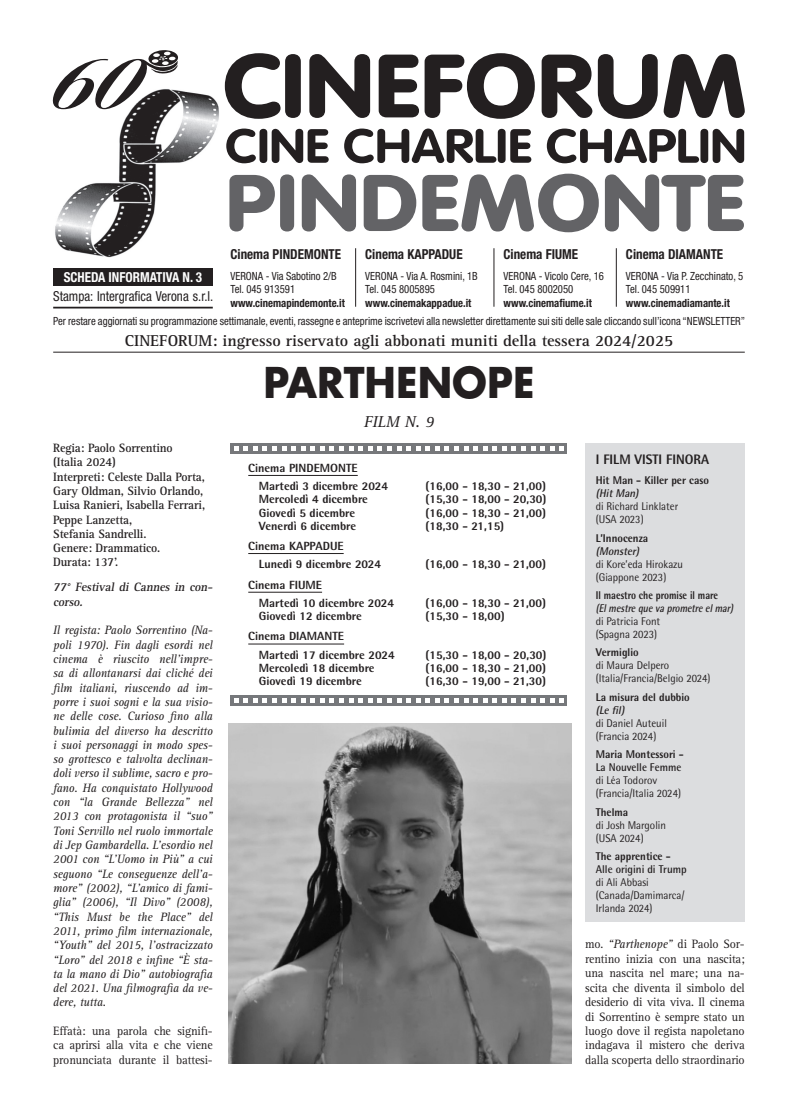
<style>
.page{position:relative;width:798px;height:1117px;background:#fff}
.page>*{position:absolute;margin:0;border:0;box-sizing:border-box;transform-origin:0 0}
.t1{font:700 41.25px "Futura";color:#231f20;scale:.95 1}
.t2{font:700 16.25px "Rotis Serif Std";color:#231f20}
.t3{font:italic 16.25px "Rotis Serif Std";color:#231f20}
.t4{font:700 condensed 13.75px "Helvetica Neue";color:#231f20;scale:.95 1}
.t5{font:condensed 13.75px "Helvetica Neue";color:#231f20;scale:.95 1}
.t6{font:700 condensed 13.75px "Helvetica Neue";color:#fff;scale:.95 1}
.t7{font:800 13.75px "Rotis Semi Sans";color:#231f20;scale:.95 1}
.t8{font:italic 12.5px/14.2px "Rotis Serif Std";letter-spacing:-.01em;color:#231f20;text-align:justify;scale:.95 1}
.t9{font:12.5px/14.4px "Rotis Serif Std";letter-spacing:-.01em;color:#231f20;text-align:justify;scale:.95 1}
.t10{font:700 12.5px/14.2px "Rotis Serif Std";letter-spacing:-.01em;color:#231f20;scale:.95 1}
.t11{font:italic 700 12.5px/14.2px "Rotis Serif Std";color:#231f20;scale:.95 1}
.t12{font:800 11.88px/18.5px "Rotis Semi Sans Std";color:#231f20}
.t13{font:condensed 11.25px/13.5px "Helvetica Neue";color:#231f20;scale:.95 1}
.t14{font:11.25px/13px "Rotis Semi Sans";color:#231f20;scale:.95 1}
.t15{font:800 11.25px "Rotis Semi Sans";color:#231f20;scale:.95 1}
.t16{font:700 condensed 11.25px "Helvetica Neue";color:#231f20;scale:.95 1}
.t17{font:700 11.25px "Rotis Semi Sans";color:#231f20;scale:.95 1}
.t18{font:italic 700 11.25px "Rotis Semi Sans";color:#231f20;scale:.85 1}
.t19{font:800 11.25px "Rotis Semi Sans";color:#231f20;scale:.85 1}
.t20{font:italic 700 11.25px "Rotis Semi Sans";color:#231f20;scale:.95 1}
.s1{font-style:italic}
</style>
<div class="page">
<hr style="left:355px;top:248px;width:1px;height:58px;background:#231f20">
<hr style="left:493px;top:248px;width:1px;height:58px;background:#231f20">
<hr style="left:615px;top:248px;width:1px;height:58px;background:#231f20">
<div style="left:53px;top:268px;width:160px;height:17px;background:#231f20"></div>
<hr style="left:53px;top:306px;width:160px;height:2px;background:#231f20">
<hr style="left:53px;top:351px;width:691px;height:1px;background:#231f20">
<svg style="left:225px;top:53px;width:519px;height:66px"></svg>
<svg style="left:229px;top:174px;width:514px;height:58px"></svg>
<img style="left:52px;top:90px;width:167px;height:168px">
<svg style="left:226px;top:128px;width:517px;height:35px"></svg>
<hr style="left:248px;top:475px;width:109px;height:1px;background:#231f20">
<hr style="left:248px;top:553px;width:95px;height:1px;background:#231f20">
<hr style="left:248px;top:591px;width:74px;height:1px;background:#231f20">
<hr style="left:248px;top:643px;width:96px;height:1px;background:#231f20">
<div style="left:230px;top:443px;width:337px;height:11px;background:#76787b"></div>
<svg style="left:234px;top:446px;width:23px;height:4px"></svg>
<svg style="left:263px;top:446px;width:13px;height:4px"></svg>
<svg style="left:282px;top:446px;width:42px;height:4px"></svg>
<svg style="left:330px;top:446px;width:13px;height:4px"></svg>
<svg style="left:349px;top:446px;width:13px;height:4px"></svg>
<svg style="left:368px;top:446px;width:42px;height:4px"></svg>
<svg style="left:416px;top:446px;width:13px;height:4px"></svg>
<svg style="left:435px;top:446px;width:42px;height:4px"></svg>
<svg style="left:483px;top:446px;width:13px;height:4px"></svg>
<svg style="left:502px;top:446px;width:42px;height:4px"></svg>
<svg style="left:550px;top:446px;width:13px;height:4px"></svg>
<div style="left:230px;top:694px;width:337px;height:11px;background:#76787b"></div>
<svg style="left:234px;top:698px;width:23px;height:4px"></svg>
<svg style="left:263px;top:698px;width:13px;height:4px"></svg>
<svg style="left:282px;top:698px;width:42px;height:4px"></svg>
<svg style="left:330px;top:698px;width:13px;height:4px"></svg>
<svg style="left:349px;top:698px;width:13px;height:4px"></svg>
<svg style="left:368px;top:698px;width:42px;height:4px"></svg>
<svg style="left:416px;top:698px;width:13px;height:4px"></svg>
<svg style="left:435px;top:698px;width:42px;height:4px"></svg>
<svg style="left:483px;top:698px;width:13px;height:4px"></svg>
<svg style="left:502px;top:698px;width:42px;height:4px"></svg>
<svg style="left:550px;top:698px;width:13px;height:4px"></svg>
<img style="left:229px;top:723px;width:341px;height:340px">
<svg style="left:53px;top:50px;width:125px;height:59px"></svg>
<div style="left:585px;top:443px;width:159px;height:478px;background:#dcdddf"></div>
<p class="t4" style="left:230px;top:245px;width:118px">Cinema PINDEMONTE</p>
<p class="t13" style="left:230px;top:268px;width:113px">VERONA - Via Sabotino 2/B<br>Tel. 045 913591</p>
<p class="t16" style="left:230px;top:295px;width:122px">www.cinemapindemonte.it</p>
<p class="t4" style="left:365px;top:245px;width:104px">Cinema KAPPADUE</p>
<p class="t13" style="left:365px;top:268px;width:120px">VERONA - Via A. Rosmini, 1B<br>Tel. 045 8005895</p>
<p class="t16" style="left:365px;top:295px;width:113px">www.cinemakappadue.it</p>
<p class="t4" style="left:503px;top:245px;width:80px">Cinema FIUME</p>
<p class="t13" style="left:503px;top:268px;width:107px">VERONA - Vicolo Cere, 16<br>Tel. 045 8002050</p>
<p class="t16" style="left:503px;top:295px;width:94px">www.cinemafiume.it</p>
<p class="t4" style="left:625px;top:245px;width:104px">Cinema DIAMANTE</p>
<p class="t13" style="left:625px;top:268px;width:125px">VERONA - Via P. Zecchinato, 5<br>Tel. 045 509911</p>
<p class="t16" style="left:625px;top:295px;width:111px">www.cinemadiamante.it</p>
<p class="t6" style="left:64px;top:268px;width:147px">SCHEDA INFORMATIVA N. 3</p>
<p class="t5" style="left:53px;top:288px;width:170px">Stampa: Intergrafica Verona s.r.l.</p>
<h2 class="t2" style="left:125px;top:331px;width:549px">CINEFORUM: ingresso riservato agli abbonati muniti della tessera 2024/2025</h2>
<p class="t13" style="left:53px;top:314px;width:729px">Per restare aggiornati su programmazione settimanale, eventi, rassegne e anteprime iscrivetevi alla newsletter direttamente sui siti delle sale cliccando sull’icona “NEWSLETTER”</p>
<p class="t10" style="left:53px;top:441px;width:161px">Regia: Paolo Sorrentino (Italia 2024)<br>Interpreti: Celeste Dalla Porta,<br>Gary Oldman, Silvio Orlando,<br>Luisa Ranieri, Isabella Ferrari,<br>Peppe Lanzetta,<br>Stefania Sandrelli.<br>Genere: Drammatico.<br>Durata: 137’.</p>
<p class="t11" style="left:53px;top:580px;width:172px">77° Festival di Cannes in con&shy;corso.</p>
<p class="t8" style="left:53px;top:623px;width:169px">Il regista: Paolo Sorrentino (Na&shy;poli 1970). Fin dagli esordi nel cinema è riuscito nell’impre&shy;sa di allontanarsi dai cliché dei film italiani, riuscendo ad im&shy;porre i suoi sogni e la sua visio&shy;ne delle cose. Curioso fino alla bulimia del diverso ha descritto i suoi personaggi in modo spes&shy;so grottesco e talvolta declinan&shy;doli verso il sublime, sacro e pro&shy;fano. Ha conquistato Hollywood con “la Grande Bellezza” nel 2013 con protagonista il “suo” Toni Servillo nel ruolo immortale di Jep Gambardella. L’esordio nel 2001 con “L’Uomo in Più” a cui seguono “Le conseguenze dell’a&shy;more” (2002), “L’amico di fami&shy;glia” (2006), “Il Divo” (2008), “This Must be the Place” del 2011, primo film internazionale, “Youth” del 2015, l’ostracizzato “Loro” del 2018 e infine “È sta&shy;ta la mano di Dio” autobiografia del 2021. Una filmografia da ve&shy;dere, tutta.</p>
<p class="t9" style="left:53px;top:1023px;width:169px">Effatà: una parola che signifi&shy;ca aprirsi alla vita e che viene pronunciata durante il battesi-</p>
<h1 class="t1" style="left:263px;top:354px;width:287px">PARTHENOPE</h1>
<h2 class="t3" style="left:363px;top:412px;width:72px">FILM N. 9</h2>
<p class="t12" style="left:259px;top:458px;width:131px;text-indent:-11px">Cinema PINDEMONTE<br>Martedì 3 dicembre 2024</p>
<p class="t12" style="left:425px;top:476px;width:122px">(16,00 - 18,30 - 21,00)</p>
<p class="t12" style="left:259px;top:490px;width:110px">Mercoledì 4 dicembre</p>
<p class="t12" style="left:425px;top:490px;width:122px">(15,30 - 18,00 - 20,30)</p>
<p class="t12" style="left:259px;top:503px;width:98px">Giovedì 5 dicembre</p>
<p class="t12" style="left:425px;top:503px;width:122px">(16,00 - 18,30 - 21,00)</p>
<p class="t12" style="left:259px;top:516px;width:99px">Venerdì 6 dicembre</p>
<p class="t12" style="left:425px;top:516px;width:80px">(18,30 - 21,15)</p>
<p class="t12" style="left:259px;top:536px;width:124px;text-indent:-11px">Cinema KAPPADUE<br>Lunedì 9 dicembre 2024</p>
<p class="t12" style="left:425px;top:554px;width:122px">(16,00 - 18,30 - 21,00)</p>
<p class="t12" style="left:259px;top:575px;width:137px;text-indent:-11px">Cinema FIUME<br>Martedì 10 dicembre 2024</p>
<p class="t12" style="left:425px;top:593px;width:122px">(16,00 - 18,30 - 21,00)</p>
<p class="t12" style="left:259px;top:606px;width:104px">Giovedì 12 dicembre</p>
<p class="t12" style="left:425px;top:606px;width:81px">(15,30 - 18,00)</p>
<p class="t12" style="left:259px;top:626px;width:137px;text-indent:-11px">Cinema DIAMANTE<br>Martedì 17 dicembre 2024</p>
<p class="t12" style="left:425px;top:645px;width:122px">(15,30 - 18,00 - 20,30)</p>
<p class="t12" style="left:259px;top:658px;width:117px">Mercoledì 18 dicembre</p>
<p class="t12" style="left:425px;top:658px;width:122px">(16,00 - 18,30 - 21,00)</p>
<p class="t12" style="left:259px;top:671px;width:104px">Giovedì 19 dicembre</p>
<p class="t12" style="left:425px;top:671px;width:122px">(16,30 - 19,00 - 21,30)</p>
<p class="t7" style="left:595px;top:450px;width:121px">I FILM VISTI FINORA</p>
<p class="t15" style="left:595px;top:473px;width:120px">Hit Man - Killer per caso</p>
<p class="t20" style="left:595px;top:486px;width:49px">(HitMan)</p>
<p class="t14" style="left:595px;top:500px;width:88px">di Richard Linklater (USA 2023)</p>
<p class="t15" style="left:595px;top:530px;width:57px">L’Innocenza</p>
<p class="t20" style="left:595px;top:544px;width:50px">(Monster)</p>
<p class="t14" style="left:595px;top:557px;width:93px">di Kore’eda Hirokazu (Giappone 2023)</p>
<p class="t19" style="left:595px;top:588px;width:145px">Il maestro che promise il mare</p>
<p class="t18" style="left:595px;top:601px;width:166px">(Elmestre que va prometre elmar)</p>
<p class="t14" style="left:595px;top:614px;width:69px">di Patricia Font (Spagna 2023)</p>
<p class="t15" style="left:595px;top:645px;width:47px">Vermiglio</p>
<p class="t14" style="left:595px;top:659px;width:122px">di Maura Delpero (Italia/Francia/Belgio 2024)</p>
<p class="t15" style="left:595px;top:689px;width:100px">La misura del dubbio</p>
<p class="t20" style="left:595px;top:703px;width:34px">(Le fil)</p>
<p class="t14" style="left:595px;top:716px;width:76px">di Daniel Auteuil (Francia 2024)</p>
<p class="t15" style="left:595px;top:747px;width:94px">Maria Montessori -</p>
<p class="t17" style="left:595px;top:760px;width:91px">La Nouvelle Femme</p>
<p class="t14" style="left:595px;top:773px;width:91px">di Léa Todorov (Francia/Italia 2024)</p>
<p class="t15" style="left:595px;top:804px;width:35px">Thelma</p>
<p class="t14" style="left:595px;top:817px;width:75px">di Josh Margolin (USA 2024)</p>
<p class="t15" style="left:595px;top:848px;width:80px">The apprentice -</p>
<p class="t17" style="left:595px;top:861px;width:97px">Alle origini di Trump</p>
<p class="t14" style="left:595px;top:875px;width:95px">di Ali Abbasi (Canada/Damimarca/<br>Irlanda 2024)</p>
<p class="t9" style="left:585px;top:937px;width:169px">mo. <span class="s1">“Parthenope”</span> di Paolo Sor&shy;rentino inizia con una nascita; una nascita nel mare; una na&shy;scita che diventa il simbolo del desiderio di vita viva. Il cinema di Sorrentino è sempre stato un luogo dove il regista napoletano indagava il mistero che deriva dalla scoperta dello straordinario</p>
</div>
